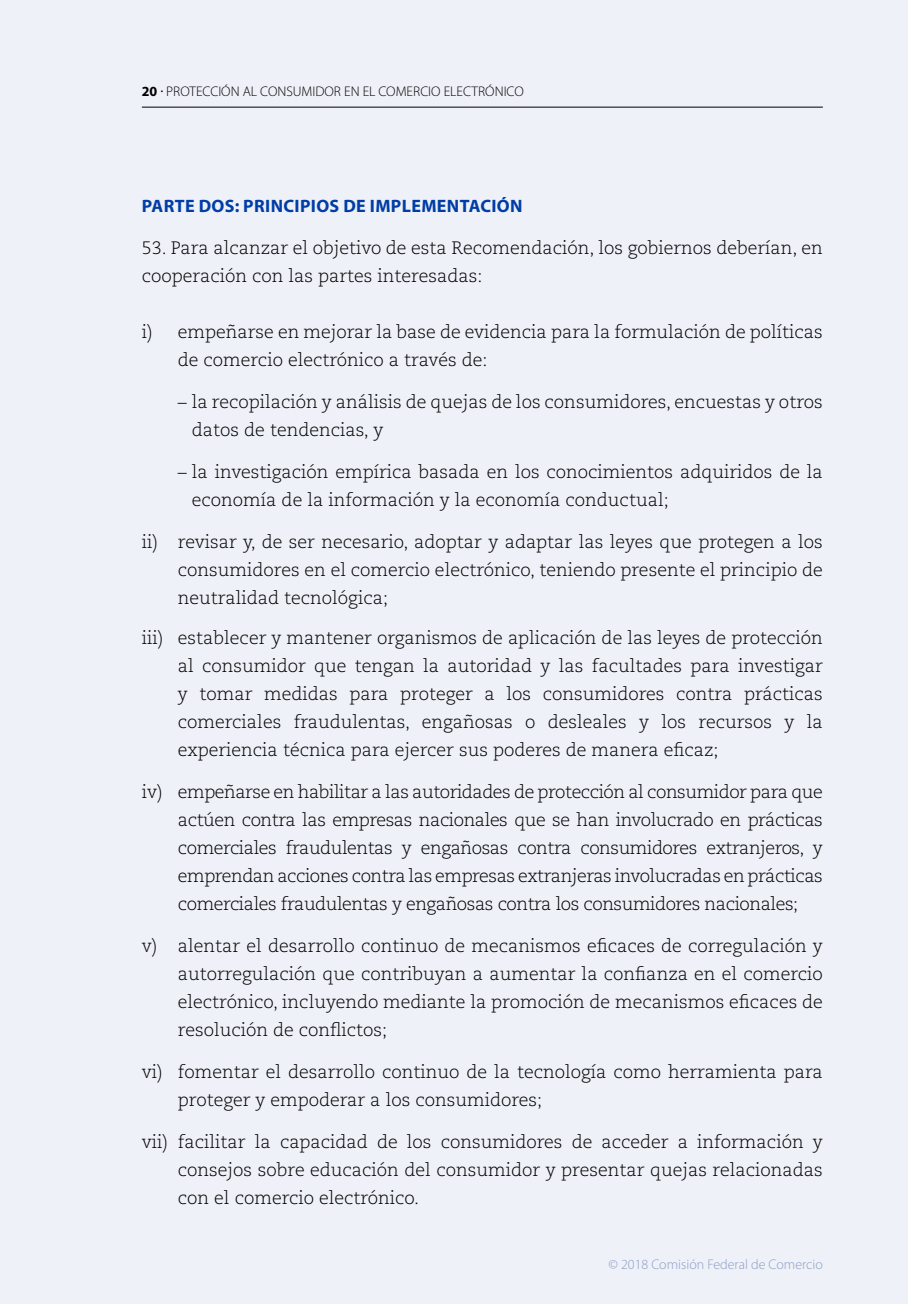
<style>
.page{position:relative;width:908px;height:1304px;background:#fff}
.page>*{position:absolute;margin:0;border:0;box-sizing:border-box;transform-origin:0 0}
.t1{font:300 18px/28px "Caecilia LT Std";color:#000}
.t2{font:700 18px "Myriad Pro";letter-spacing:.02em;color:#003da6}
.t3{font:300 14px "Myriad Pro";color:#000}
.t4{font:300 14px "Myriad Pro";color:#8c9cc6}
.s1{font-weight:700}
</style>
<div class="page">
<div style="left:0;top:0;width:907px;height:1304px;background:#eef1f7"></div>
<hr style="left:142px;top:107px;width:680px;height:1px;background:#000">
<p class="t3" style="left:142px;top:82px;width:383px"><span class="s1">20</span> <sup>.</sup> PROTECCIÓN AL CONSUMIDOR EN EL COMERCIO ELECTRÓNICO</p>
<p class="t2" style="left:142px;top:194px;width:382px">PARTE DOS: PRINCIPIOS DE IMPLEMENTACIÓN</p>
<p class="t1" style="left:142px;top:234px;width:682px">53. Para alcanzar el objetivo de esta Recomendación, los gobiernos deberían, en cooperación con las partes interesadas:</p>
<p class="t1" style="left:178px;top:318px;width:646px;text-indent:-36px">i) empeñarse en mejorar la base de evidencia para la formulación de políticas de comercio electrónico a través de:</p>
<p class="t1" style="left:192px;top:388px;width:632px;text-indent:-14px">– la recopilación y análisis de quejas de los consumidores, encuestas y otros datos de tendencias, y</p>
<p class="t1" style="left:192px;top:458px;width:632px;text-indent:-14px">– la investigación empírica basada en los conocimientos adquiridos de la economía de la información y la economía conductual;</p>
<p class="t1" style="left:178px;top:528px;width:646px;text-align:justify;text-indent:-36px">ii) revisar y, de ser necesario, adoptar y adaptar las leyes que protegen a los consumidores en el comercio electrónico, teniendo presente el principio de neutralidad tecnológica;</p>
<p class="t1" style="left:178px;top:624px;width:646px;text-align:justify;text-indent:-36px">iii) establecer y mantener organismos de aplicación de las leyes de protección al consumidor que tengan la autoridad y las facultades para investigar y tomar medidas para proteger a los consumidores contra prácticas comerciales fraudulentas, engañosas o desleales y los recursos y la experiencia técnica para ejercer sus poderes de manera eficaz;</p>
<p class="t1" style="left:178px;top:778px;width:646px;text-align:justify;text-indent:-36px">iv) empeñarse en habilitar a las autoridades de protección al consumidor para que actúen contra las empresas nacionales que se han involucrado en prácticas comerciales fraudulentas y engañosas contra consumidores extranjeros, y emprendan acciones contra las empresas extranjeras involucradas en prácticas comerciales fraudulentas y engañosas contra los consumidores nacionales;</p>
<p class="t1" style="left:178px;top:932px;width:646px;text-align:justify;text-indent:-36px">v) alentar el desarrollo continuo de mecanismos eficaces de corregulación y autorregulación que contribuyan a aumentar la confianza en el comercio electrónico, incluyendo mediante la promoción de mecanismos eficaces de resolución de conflictos;</p>
<p class="t1" style="left:178px;top:1058px;width:646px;text-indent:-36px">vi) fomentar el desarrollo continuo de la tecnología como herramienta para proteger y empoderar a los consumidores;</p>
<p class="t1" style="left:178px;top:1128px;width:646px;text-align:justify;text-indent:-36px">vii) facilitar la capacidad de los consumidores de acceder a información y consejos sobre educación del consumidor y presentar quejas relacionadas con el comercio electrónico.</p>
<p class="t4" style="left:608px;top:1256px;width:216px">© 2018 Comisión Federal de Comercio</p>
</div>
